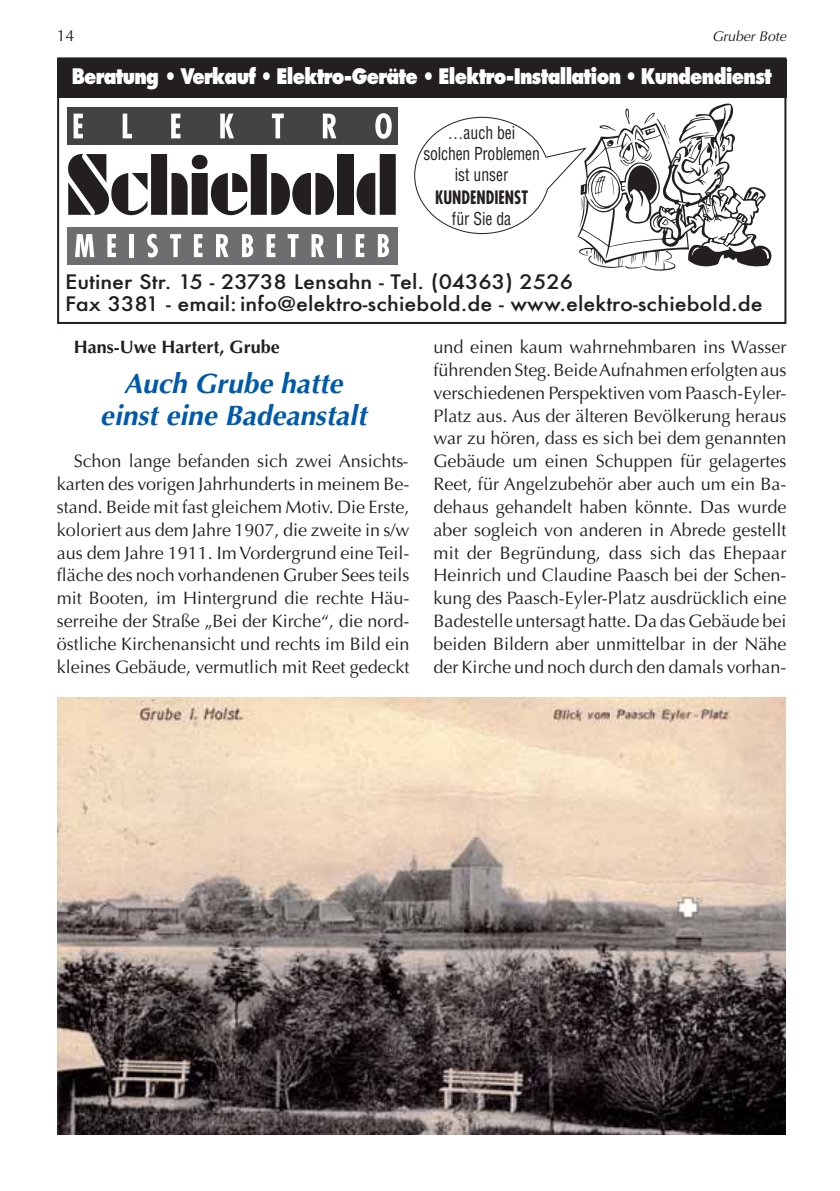
<style>
.page{position:relative;width:840px;height:1191px;background:#fff}
.page>*{position:absolute;margin:0;border:0;box-sizing:border-box;transform-origin:0 0}
.t1{font:italic 700 28px/32px "Optima";color:#005aaa;text-align:center}
.t2{font:800 20.8px "Futura LT";letter-spacing:-.04em;color:#fff;scale:.85 1}
.t3{font:500 19.4px/22px "Futura";color:#231f20;scale:1.11 1}
.t4{font:18px/22.8px "Optima";color:#231f20;text-align:justify}
.t5{font:700 18px "Optima";color:#231f20}
.t6{font:700 condensed 18px "Futura LT";color:#231f20;scale:.9 1}
.t7{font:condensed 17.4px/21px "Helvetica";color:#231f20;text-align:center;scale:.9 1}
.t8{font:16px "Optima";color:#231f20}
.t9{font:italic 14px "Optima";color:#231f20}
</style>
<div class="page">
<img style="left:57px;top:697px;width:728px;height:437px">
<div style="left:57px;top:57px;width:729px;height:267px;border:2px solid #231f20"></div>
<div style="left:57px;top:60px;width:729px;height:38px;background:#231f20"></div>
<svg style="left:68px;top:154px;width:266px;height:61px"></svg>
<div style="left:337px;top:154px;width:16px;height:61px;background:#231f20"></div>
<svg style="left:356px;top:154px;width:39px;height:61px"></svg>
<div style="left:67px;top:107px;width:330px;height:38px;background:#434344"></div>
<div style="left:67px;top:227px;width:330px;height:38px;background:#6d6e70"></div>
<svg style="left:74px;top:114px;width:9px;height:24px"></svg>
<svg style="left:123px;top:114px;width:9px;height:24px"></svg>
<svg style="left:171px;top:114px;width:9px;height:24px"></svg>
<svg style="left:220px;top:114px;width:14px;height:24px"></svg>
<svg style="left:272px;top:114px;width:11px;height:24px"></svg>
<svg style="left:322px;top:114px;width:14px;height:24px"></svg>
<svg style="left:375px;top:113px;width:16px;height:26px"></svg>
<svg style="left:75px;top:234px;width:19px;height:23px"></svg>
<svg style="left:107px;top:234px;width:9px;height:23px"></svg>
<div style="left:129px;top:234px;width:5px;height:23px;background:#fff"></div>
<svg style="left:147px;top:234px;width:11px;height:23px"></svg>
<svg style="left:170px;top:234px;width:11px;height:23px"></svg>
<svg style="left:194px;top:234px;width:8px;height:23px"></svg>
<svg style="left:216px;top:234px;width:12px;height:23px"></svg>
<svg style="left:242px;top:234px;width:11px;height:23px"></svg>
<svg style="left:266px;top:234px;width:9px;height:23px"></svg>
<svg style="left:287px;top:234px;width:11px;height:23px"></svg>
<svg style="left:311px;top:234px;width:13px;height:23px"></svg>
<hr style="left:337px;top:234px;width:4px;height:23px;background:#fff">
<svg style="left:355px;top:234px;width:9px;height:23px"></svg>
<svg style="left:377px;top:234px;width:12px;height:23px"></svg>
<svg style="left:414px;top:103px;width:357px;height:168px"></svg>
<p class="t8" style="left:57px;top:29px;width:19px">14</p>
<p class="t9" style="left:711px;top:31px;width:75px">Gruber Bote</p>
<p class="t2" style="left:72px;top:68px;width:824px">Beratung • Verkauf • Elektro-Geräte • Elektro-Installation • Kundendienst</p>
<p class="t7" style="left:423px;top:124px;width:131px">…auch bei solchen Problemen ist unser</p>
<p class="t6" style="left:435px;top:186px;width:105px">KUNDENDIENST</p>
<p class="t7" style="left:451px;top:210px;width:67px">für Sie da</p>
<p class="t3" style="left:65px;top:271px;width:629px">Eutiner Str. 15 - 23738 Lensahn - Tel. (04363) 2526<br>Fax 3381 - email:info@elektro-schiebold.de - www.elektro-schiebold.de</p>
<p class="t5" style="left:74px;top:340px;width:207px">Hans-Uwe Hartert, Grube</p>
<h1 class="t1" style="left:100px;top:370px;width:268px">Auch Grube hatte einst eine Badeanstalt</h1>
<p class="t4" style="left:57px;top:451px;width:354px;text-indent:17px">Schon lange befanden sich zwei Ansichts&shy;karten des vorigen Jahrhunderts in meinem Be&shy;stand. Beide mit fast gleichem Motiv. Die Erste, koloriert aus dem Jahre 1907, die zweite in s/w aus dem Jahre 1911. Im Vordergrund eine Teil&shy;fläche des noch vorhandenen Gruber Sees teils mit Booten, im Hintergrund die rechte Häu&shy;serreihe der Straße „Bei der Kirche“, die nord&shy;östliche Kirchenansicht und rechts im Bild ein kleines Gebäude, vermutlich mit Reet gedeckt</p>
<p class="t4" style="left:433px;top:337px;width:354px">und einen kaum wahrnehmbaren ins Wasser führenden Steg. Beide Aufnahmen erfolgten aus verschiedenen Perspektiven vom Paasch-Eyler-Platz aus. Aus der älteren Bevölkerung heraus war zu hören, dass es sich bei dem genannten Gebäude um einen Schuppen für gelagertes Reet, für Angelzubehör aber auch um ein Ba&shy;dehaus gehandelt haben könnte. Das wurde aber sogleich von anderen in Abrede gestellt mit der Begründung, dass sich das Ehepaar Heinrich und Claudine Paasch bei der Schen&shy;kung des Paasch-Eyler-Platz ausdrücklich eine Badestelle untersagt hatte. Da das Gebäude bei beiden Bildern aber unmittelbar in der Nähe der Kirche und noch durch den damals vorhan-</p>
</div>
